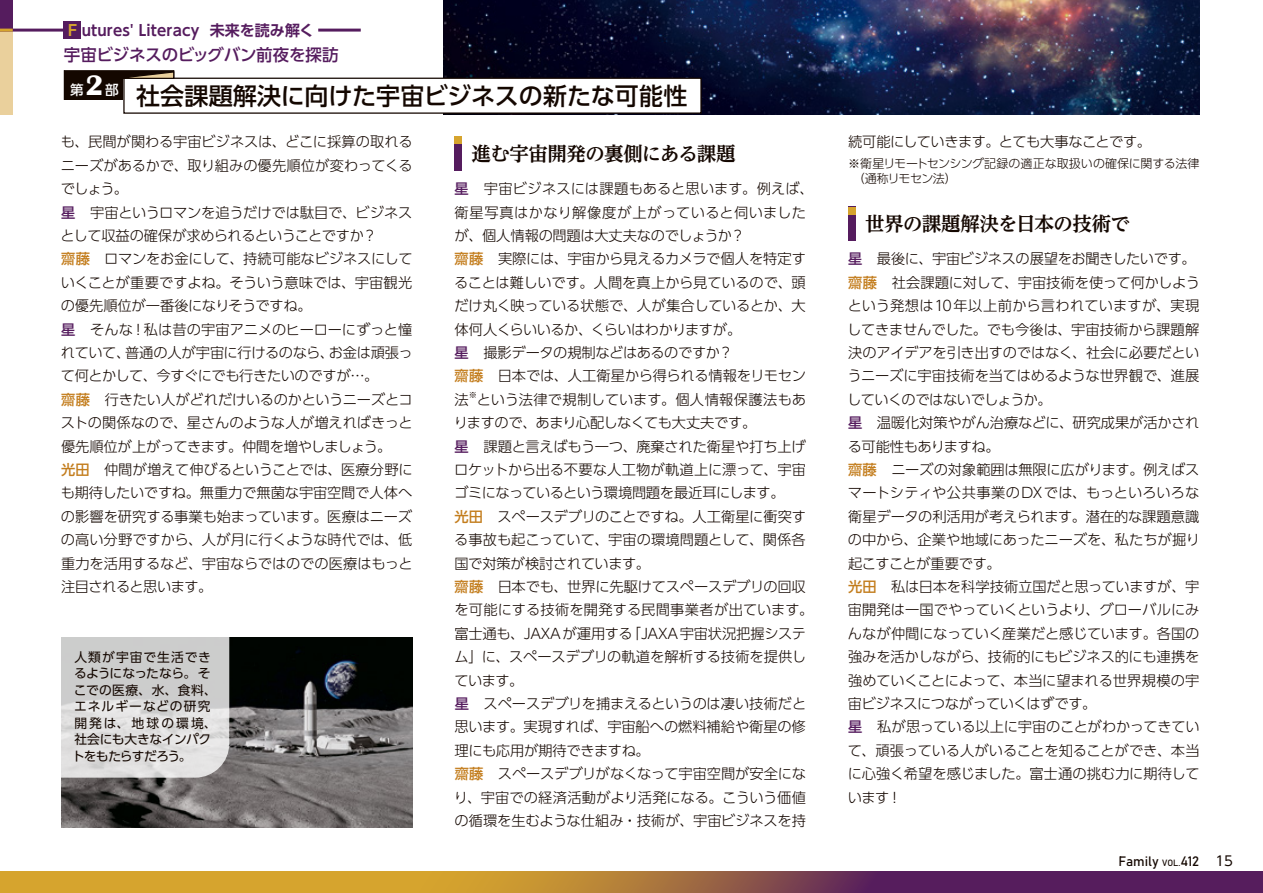
<style>
.page{position:relative;width:1263px;height:893px;background:#fff}
.page>*{position:absolute;margin:0;border:0;box-sizing:border-box;transform-origin:0 0}
.t1{font:500 24px "UD Shin Go Pro";color:#140700}
.t2{font:700 19.5px "UD Reimin Pro";letter-spacing:-.03em;color:#140700}
.t3{font:500 16.5px "UD Shin Go Pro";letter-spacing:-.01em;color:#551c5e}
.t4{font:700 15px "UD Shin Go Pro De";letter-spacing:.01em;color:#551c5e}
.t5{font:300 14.25px/23.4px "UD Shin Go Pro";letter-spacing:-.015em;color:#140700}
.t6{font:300 14.25px "UD Shin Go Pro";letter-spacing:-.04em;color:#140700}
.t7{font:13.5px "Bahnschrift";color:#140700}
.t8{font:12.75px/16.5px "UD Shin Go Pro";letter-spacing:.025em;color:#140700}
.t9{font:300 12px/15px "UD Shin Go Pro";letter-spacing:-.015em;color:#140700}
.t10{font:300 8.25px "UD Shin Go Pro";color:#140700}
.s1{color:#d6a42e}
.s2{font-weight:500;color:#551c5e}
.s3{font-weight:500;color:#c37d1d}
.s4{font-size:9px}
.s5{font-family:"UD Shin Go Pro"}
</style>
<div class="page">
<svg style="left:0;top:872px;width:1263px;height:21px;background:#9d6842"></svg>
<img style="left:62px;top:638px;width:350px;height:189px">
<svg style="left:62px;top:638px;width:167px;height:140px;background:#d5d5d5"></svg>
<div style="left:455px;top:137px;width:7px;height:34px;background:#551c5e"></div>
<div style="left:455px;top:137px;width:7px;height:7px;background:#d6a42e"></div>
<div style="left:848px;top:207px;width:8px;height:34px;background:#551c5e"></div>
<div style="left:848px;top:207px;width:8px;height:7px;background:#d6a42e"></div>
<img style="left:442px;top:0;width:757px;height:115px">
<hr style="left:318px;top:29px;width:43px;height:3px;background:#551c5e">
<div style="left:0;top:0;width:13px;height:115px;background:#ead09c"></div>
<div style="left:0;top:0;width:13px;height:31px;background:#551c5e"></div>
<hr style="left:0;top:29px;width:70px;height:3px;background:#551c5e">
<div style="left:64px;top:71px;width:110px;height:28px;background:#140700"></div>
<div style="left:64px;top:70px;width:110px;height:30px;border:1px solid #140700"></div>
<div style="left:124px;top:78px;width:577px;height:35px;background:#fff"></div>
<div style="left:123px;top:78px;width:579px;height:36px;border:1px solid #140700"></div>
<svg style="left:117px;top:71px;width:58px;height:9px"></svg>
<svg style="left:0;top:29px;width:13px;height:3px"></svg>
<div style="left:64px;top:21px;width:17px;height:17px;background:#551c5e"></div>
<p class="t4" style="left:68px;top:18px;width:248px"><span class="s1">F</span> utures' Literacy 未来を読み解く</p>
<p class="t3" style="left:64px;top:42px;width:277px">宇宙ビジネスのビッグバン前夜を探訪</p>
<h1 class="t1" style="left:70px;top:76px;width:619px"><sup>第</sup><sup>2</sup><sup>部</sup> 社会課題解決に向けた宇宙ビジネスの新たな可能性</h1>
<p class="t5" style="left:61px;top:130px;width:354px">も、民間が関わる宇宙ビジネスは、どこに採算の取れるニーズがあるかで、取り組みの優先順位が変わってくるでしょう。<br><span class="s2">星</span>　宇宙というロマンを追うだけでは駄目で、ビジネスとして収益の確保が求められるということですか？<br><span class="s3">齋藤</span>　ロマンをお金にして、持続可能なビジネスにしていくことが重要ですよね。そういう意味では、宇宙観光の優先順位が一番後になりそうですね。<br><span class="s2">星</span>　そんな！私は昔の宇宙アニメのヒーローにずっと憧れていて、普通の人が宇宙に行けるのなら、お金は頑張って何とかして、今すぐにでも行きたいのですが…。<br><span class="s3">齋藤</span>　行きたい人がどれだけいるのかというニーズとコストの関係なので、星さんのような人が増えればきっと優先順位が上がってきます。仲間を増やしましょう。<br><span class="s3">光田</span>　仲間が増えて伸びるということでは、医療分野にも期待したいですね。無重力で無菌な宇宙空間で人体への影響を研究する事業も始まっています。医療はニーズの高い分野ですから、人が月に行くような時代では、低重力を活用するなど、宇宙ならではのでの医療はもっと注目されると思います。</p>
<h2 class="t2" style="left:472px;top:138px;width:266px">進む宇宙開発の裏側にある課題</h2>
<p class="t5" style="left:454px;top:177px;width:361px"><span class="s2">星</span>　宇宙ビジネスには課題もあると思います。例えば、衛星写真はかなり解像度が上がっていると伺いましたが、個人情報の問題は大丈夫なのでしょうか？<br><span class="s3">齋藤</span>　実際には、宇宙から見えるカメラで個人を特定することは難しいです。人間を真上から見ているので、頭だけ丸く映っている状態で、人が集合しているとか、大体何人くらいいるか、くらいはわかりますが。<br><span class="s2">星</span> 撮影データの規制などはあるのですか？<br><span class="s3">齋藤</span>　日本では、人工衛星から得られる情報をリモセン法</p>
<p class="t10" style="left:469px;top:388px;width:10px">※</p>
<p class="t5" style="left:454px;top:387px;width:361px;text-indent:23px">という法律で規制しています。個人情報保護法もありますので、あまり心配しなくても大丈夫です。<br><span class="s2">星</span>　課題と言えばもう一つ、廃棄された衛星や打ち上げロケットから出る不要な人工物が軌道上に漂って、宇宙ゴミになっているという環境問題を最近耳にします。<br><span class="s3">光田</span>　スペースデブリのことですね。人工衛星に衝突する事故も起こっていて、宇宙の環境問題として、関係各国で対策が検討されています。<br><span class="s3">齋藤</span>　日本でも、世界に先駆けてスペースデブリの回収を可能にする技術を開発する民間事業者が出ています。富士通も、JAXAが運用する「JAXA宇宙状況把握システム」に、スペースデブリの軌道を解析する技術を提供しています。<br><span class="s2">星</span>　スペースデブリを捕まえるというのは凄い技術だと思います。実現すれば、宇宙船への燃料補給や衛星の修理にも応用が期待できますね。<br><span class="s3">齋藤</span>　スペースデブリがなくなって宇宙空間が安全になり、宇宙での経済活動がより活発になる。こういう価値の循環を生むような仕組み・技術が、宇宙ビジネスを持</p>
<p class="t8" style="left:72px;top:648px;width:146px">人類が宇宙で生活できるようになったなら。そこでの医療、水、食料、エネルギーなどの研究開発は、地球の環境、社会にも大きなインパクトをもたらすだろう。</p>
<p class="t6" style="left:848px;top:130px;width:305px">続可能にしていきます。とても大事なことです。</p>
<p class="t9" style="left:853px;top:155px;width:348px;text-indent:-5px">※衛星リモートセンシング記録の適正な取扱いの確保に関する法律（通称リモセン法）</p>
<h2 class="t2" style="left:865px;top:208px;width:266px">世界の課題解決を日本の技術で</h2>
<p class="t5" style="left:847px;top:247px;width:354px"><span class="s2">星</span>　最後に、宇宙ビジネスの展望をお聞きしたいです。<span class="s3">齋藤</span>　社会課題に対して、宇宙技術を使って何かしようという発想は10年以上前から言われていますが、実現してきませんでした。でも今後は、宇宙技術から課題解決のアイデアを引き出すのではなく、社会に必要だというニーズに宇宙技術を当てはめるような世界観で、進展していくのではないでしょうか。<br><span class="s2">星</span>　温暖化対策やがん治療などに、研究成果が活かされる可能性もありますね。<br><span class="s3">齋藤</span>　ニーズの対象範囲は無限に広がります。例えばスマートシティや公共事業のDXでは、もっといろいろな衛星データの利活用が考えられます。潜在的な課題意識の中から、企業や地域にあったニーズを、私たちが掘り起こすことが重要です。<br><span class="s3">光田</span>　私は日本を科学技術立国だと思っていますが、宇宙開発は一国でやっていくというより、グローバルにみんなが仲間になっていく産業だと感じています。各国の強みを活かしながら、技術的にもビジネス的にも連携を強めていくことによって、本当に望まれる世界規模の宇宙ビジネスにつながっていくはずです。<br><span class="s2">星</span>　私が思っている以上に宇宙のことがわかってきていて、頑張っている人がいることを知ることができ、本当に心強く希望を感じました。富士通の挑む力に期待しています！</p>
<p class="t7" style="left:1118px;top:850px;width:116px">Family <span class="s4">VOL.</span>412 <span class="s5">15</span></p>
</div>
